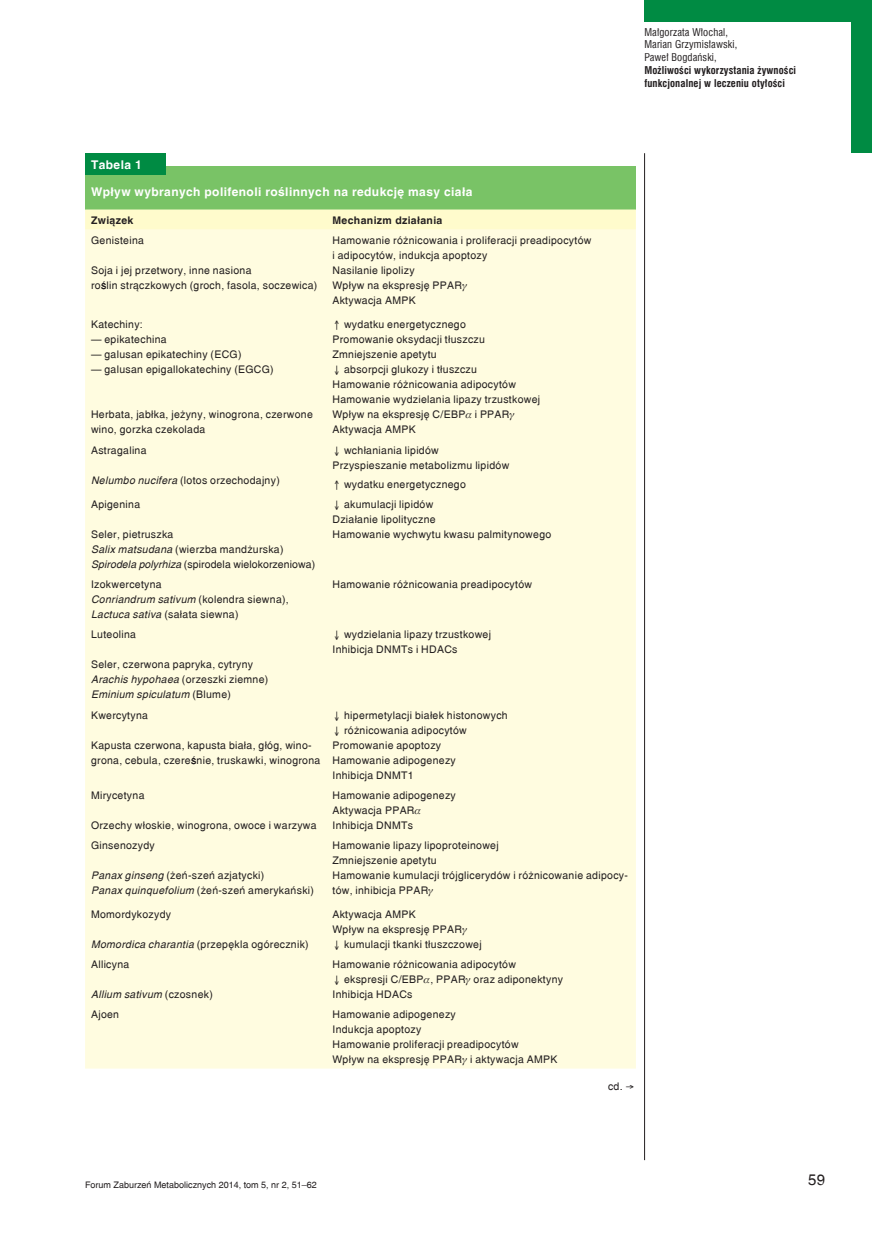
<style>
.page{position:relative;width:872px;height:1234px;background:#fff}
.page>*{position:absolute;margin:0;border:0;box-sizing:border-box;transform-origin:0 0}
.t1{font:15px "Switzerland";color:#231f20}
.t2{font:700 12px "Switzerland";letter-spacing:.035em;color:#fff}
.t3{font:10.5px/15px "Switzerland";letter-spacing:.03em;color:#231f20}
.t4{font:700 10.5px/12.8px "Swis 721 Cn EU";letter-spacing:.01em;color:#231f20}
.t5{font:10.5px/12.8px "Swis 721 Cn EU";letter-spacing:.01em;color:#231f20}
.t6{font:700 10.5px "Switzerland";letter-spacing:.035em;color:#231f20}
.t7{font:italic 10.5px "Switzerland";letter-spacing:.03em;color:#231f20}
.t8{font:9px "Switzerland";color:#231f20}
.s1{font-style:italic}
.s2{font-style:normal}
</style>
<div class="page">
<hr style="left:644px;top:153px;width:1px;height:1006px;background:#231f20">
<div style="left:644px;top:0;width:228px;height:21px;background:#008b43"></div>
<div style="left:850px;top:0;width:22px;height:153px;background:#008b43"></div>
<div style="left:85px;top:166px;width:551px;height:43px;background:#79c366"></div>
<svg style="left:85px;top:209px;width:551px;height:21px;background:#fbf9ca"></svg>
<div style="left:85px;top:230px;width:551px;height:838px;background:#fffce0"></div>
<div style="left:85px;top:153px;width:81px;height:21px;background:#008b43"></div>
<svg style="left:462px;top:284px;width:5px;height:7px"></svg>
<svg style="left:335px;top:366px;width:4px;height:9px"></svg>
<svg style="left:465px;top:413px;width:6px;height:5px"></svg>
<svg style="left:509px;top:413px;width:5px;height:7px"></svg>
<svg style="left:335px;top:446px;width:4px;height:9px"></svg>
<svg style="left:335px;top:500px;width:4px;height:9px"></svg>
<svg style="left:335px;top:631px;width:4px;height:9px"></svg>
<svg style="left:335px;top:711px;width:4px;height:9px"></svg>
<svg style="left:335px;top:726px;width:4px;height:9px"></svg>
<svg style="left:415px;top:808px;width:6px;height:5px"></svg>
<svg style="left:428px;top:888px;width:5px;height:8px"></svg>
<svg style="left:462px;top:927px;width:5px;height:7px"></svg>
<svg style="left:335px;top:940px;width:4px;height:9px"></svg>
<svg style="left:335px;top:975px;width:4px;height:9px"></svg>
<svg style="left:424px;top:977px;width:6px;height:5px"></svg>
<svg style="left:465px;top:977px;width:5px;height:7px"></svg>
<svg style="left:462px;top:1057px;width:5px;height:7px"></svg>
<p class="t5" style="left:644px;top:25px;width:95px">Małgorzata Włochal,<br>Marian Grzymisławski,<br>Paweł Bogdański,</p>
<p class="t4" style="left:644px;top:64px;width:153px">Możliwości wykorzystania żywności funkcjonalnej w leczeniu otyłości</p>
<p class="t2" style="left:91px;top:157px;width:52px">Tabela 1</p>
<p class="t2" style="left:91px;top:184px;width:383px">Wpływ wybranych polifenoli roślinnych na redukcję masy ciała</p>
<p class="t6" style="left:91px;top:214px;width:44px">Związek</p>
<p class="t6" style="left:332px;top:214px;width:111px">Mechanizm działania</p>
<p class="t3" style="left:91px;top:232px;width:54px">Genisteina</p>
<p class="t3" style="left:91px;top:262px;width:228px">Soja i jej przetwory, inne nasiona<br>roślin strączkowych (groch, fasola, soczewica)</p>
<p class="t3" style="left:332px;top:232px;width:260px">Hamowanie różnicowania i proliferacji preadipocytów i adipocytów, indukcja apoptozy<br>Nasilanie lipolizy<br>Wpływ na ekspresję PPAR<br>Aktywacja AMPK</p>
<p class="t3" style="left:91px;top:317px;width:53px">Katechiny:</p>
<p class="t3" style="left:91px;top:332px;width:77px">— epikatechina</p>
<p class="t3" style="left:91px;top:347px;width:152px">— galusan epikatechiny (ECG)</p>
<p class="t3" style="left:91px;top:362px;width:184px">— galusan epigallokatechiny (EGCG)</p>
<p class="t3" style="left:91px;top:407px;width:223px">Herbata, jabłka, jeżyny, winogrona, czerwone wino, gorzka czekolada</p>
<p class="t3" style="left:91px;top:442px;width:57px">Astragalina</p>
<p class="t3" style="left:91px;top:472px;width:190px"><span class="s1">Nelumbo nucifera</span> (lotos orzechodajny)</p>
<p class="t3" style="left:91px;top:496px;width:51px">Apigenina</p>
<p class="t3" style="left:91px;top:526px;width:226px">Seler, pietruszka<br><span class="s1">Salix matsudana</span> (wierzba mandżurska)<br><span class="s1">Spirodela polyrhiza</span> (spirodela wielokorzeniowa)</p>
<p class="t3" style="left:332px;top:317px;width:154px">− wydatku energetycznego<br>Promowanie oksydacji tłuszczu<br>Zmniejszenie apetytu</p>
<p class="t3" style="left:332px;top:362px;width:209px;text-indent:12px">absorpcji glukozy i tłuszczu<br>Hamowanie różnicowania adipocytów<br>Hamowanie wydzielania lipazy trzustkowej<br>Wpływ na ekspresję C/EBP i PPAR<br>Aktywacja AMPK</p>
<p class="t3" style="left:332px;top:442px;width:178px;text-indent:12px">wchłaniania lipidów<br>Przyspieszanie metabolizmu lipidów</p>
<p class="t3" style="left:332px;top:476px;width:135px">− wydatku energetycznego</p>
<p class="t3" style="left:332px;top:496px;width:220px;text-indent:12px">akumulacji lipidów<br>Działanie lipolityczne<br>Hamowanie wychwytu kwasu palmitynowego</p>
<p class="t3" style="left:91px;top:577px;width:199px">Izokwercetyna<br><span class="s1">Conriandrum sativum</span> (kolendra siewna),<br><span class="s1">Lactuca sativa</span> (sałata siewna)</p>
<p class="t3" style="left:332px;top:577px;width:201px">Hamowanie różnicowania preadipocytów</p>
<p class="t3" style="left:91px;top:627px;width:47px">Luteolina</p>
<p class="t3" style="left:91px;top:657px;width:179px">Seler, czerwona papryka, cytryny<br><span class="s1">Arachis hypohaea</span> (orzeszki ziemne)<br><span class="s1">Eminium spiculatum</span> (Blume)</p>
<p class="t3" style="left:332px;top:627px;width:160px;text-indent:12px">wydzielania lipazy trzustkowej<br>Inhibicja DNMTs i HDACs</p>
<p class="t3" style="left:91px;top:707px;width:58px">Kwercytyna</p>
<p class="t3" style="left:91px;top:737px;width:231px">Kapusta czerwona, kapusta biała, głóg, wino&shy;grona, cebula, czereśnie, truskawki, winogrona</p>
<p class="t3" style="left:91px;top:787px;width:55px">Mirycetyna</p>
<p class="t3" style="left:91px;top:817px;width:227px">Orzechy włoskie, winogrona, owoce i warzywa</p>
<p class="t3" style="left:91px;top:837px;width:65px">Ginsenozydy</p>
<p class="t3" style="left:91px;top:867px;width:224px"><span class="s1">Panax ginseng</span> (żeń-szeń azjatycki)<br><span class="s1">Panax quinquefolium</span> (żeń-szeń amerykański)</p>
<p class="t3" style="left:91px;top:906px;width:81px">Momordykozydy</p>
<p class="t3" style="left:91px;top:936px;width:219px"><span class="s1">Momordica charantia</span> (przepękla ogórecznik)</p>
<p class="t3" style="left:91px;top:956px;width:40px">Allicyna</p>
<p class="t7" style="left:91px;top:987px;width:123px">Allium sativum <span class="s2">(czosnek)</span></p>
<p class="t3" style="left:344px;top:707px;width:165px">hipermetylacji białek histonowych</p>
<p class="t3" style="left:344px;top:722px;width:124px">różnicowania adipocytów</p>
<p class="t3" style="left:332px;top:737px;width:110px">Promowanie apoptozy</p>
<p class="t3" style="left:332px;top:752px;width:125px">Hamowanie adipogenezy</p>
<p class="t3" style="left:332px;top:767px;width:83px">Inhibicja DNMT1</p>
<p class="t3" style="left:332px;top:787px;width:125px">Hamowanie adipogenezy<br>Aktywacja PPAR<br>Inhibicja DNMTs</p>
<p class="t3" style="left:332px;top:837px;width:297px">Hamowanie lipazy lipoproteinowej<br>Zmniejszenie apetytu<br>Hamowanie kumulacji trójglicerydów i różnicowanie adipocy&shy;tów, inhibicja PPAR</p>
<p class="t3" style="left:332px;top:906px;width:85px">Aktywacja AMPK</p>
<p class="t3" style="left:332px;top:921px;width:131px">Wpływ na ekspresję PPAR</p>
<p class="t3" style="left:344px;top:936px;width:139px">kumulacji tkanki tłuszczowej</p>
<p class="t3" style="left:332px;top:956px;width:185px">Hamowanie różnicowania adipocytów</p>
<p class="t3" style="left:344px;top:971px;width:220px">ekspresji C/EBP , PPAR oraz adiponektyny</p>
<p class="t3" style="left:332px;top:986px;width:82px">Inhibicja HDACs</p>
<p class="t3" style="left:91px;top:1006px;width:30px">Ajoen</p>
<p class="t3" style="left:332px;top:1006px;width:226px">Hamowanie adipogenezy<br>Indukcja apoptozy<br>Hamowanie proliferacji preadipocytów<br>Wpływ na ekspresję PPAR i aktywacja AMPK</p>
<p class="t3" style="left:608px;top:1078px;width:16px">cd.</p>
<p class="t8" style="left:85px;top:1178px;width:233px">Forum Zaburzeñ Metabolicznych 2014, tom 5, nr 2, 51–62</p>
<h1 class="t1" style="left:808px;top:1170px;width:18px">59</h1>
</div>
